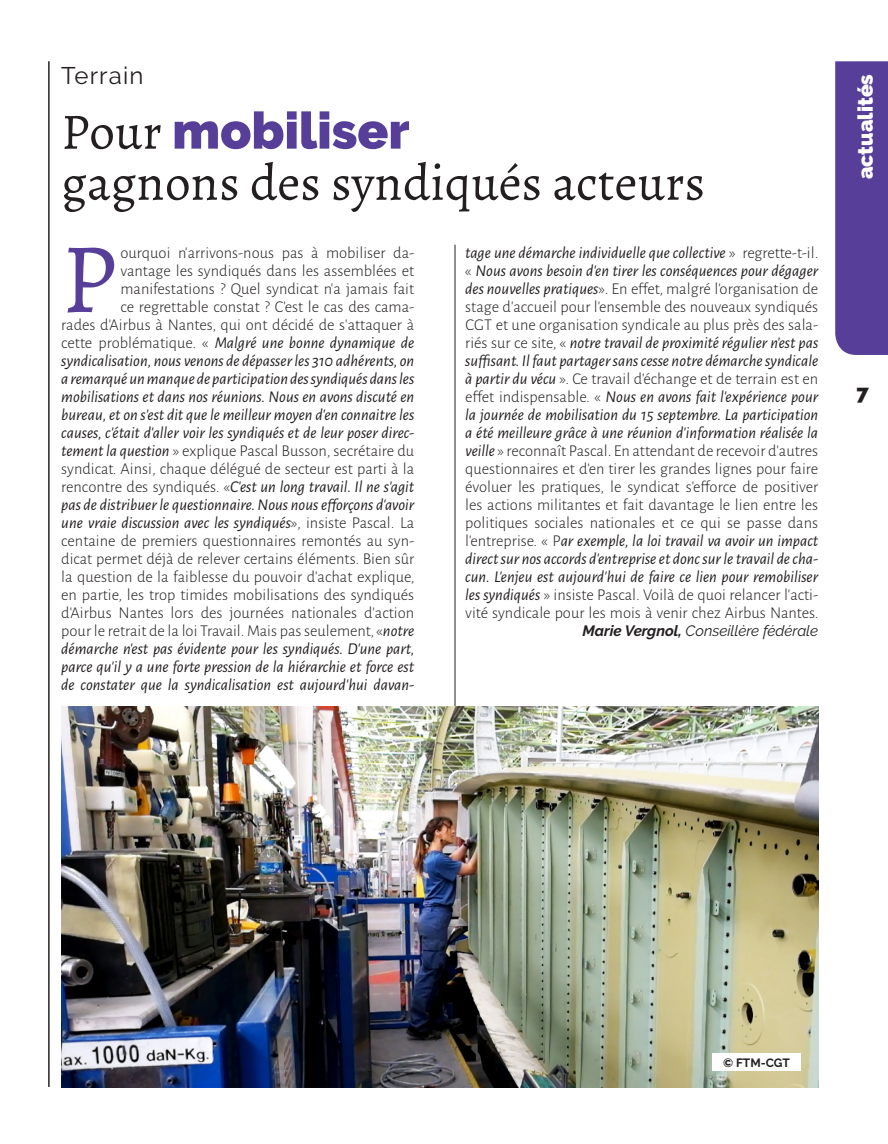
<style>
.page{position:relative;width:888px;height:1144px;background:#fff}
.page>*{position:absolute;margin:0;border:0;box-sizing:border-box;transform-origin:0 0}
.Lettrine_Texte{font:100.2px "Alegreya";color:#573e99}
.Titre_C34{font:51px "Alegreya";color:#231f20}
.Titre_C34-2{font:900 51px "Raleway";color:#573e99}
.Surtitre{font:24px "Raleway";letter-spacing:.05em;color:#231f20}
.t1{font:900 21px "Raleway";color:#fff}
.t2{font:900 21px "Raleway";color:#231f20}
.Lettrine_Texte-2{font:300 16.5px/18px "Alegreya Sans";color:#231f20;text-align:right}
.Signatutre{font:italic 15px "Raleway";color:#231f20}
.t3{font:700 12px "Raleway";letter-spacing:-.005em;color:#231f20}
.s1{font-family:"Alegreya";font-weight:400;color:#231f20}
.s2{font-weight:400;font-style:italic}
.s3{font-weight:700}
</style>
<div class="page">
<div style="left:835px;top:61px;width:53px;height:294px;background:#573e99"></div>
<hr style="left:49px;top:61px;width:1px;height:1025px;background:#231f20">
<hr style="left:455px;top:244px;width:1px;height:842px;background:#231f20">
<img style="left:61px;top:705px;width:757px;height:381px">
<div style="left:712px;top:1052px;width:89px;height:17px;background:#fff"></div>
<p class="Surtitre" style="left:61px;top:62px;width:84px">Terrain</p>
<p class="Titre_C34-2" style="left:61px;top:101px;width:350px"><span class="s1">Pour</span> mobiliser</p>
<p class="Titre_C34" style="left:61px;top:151px;width:645px">gagnons des syndiqués acteurs</p>
<p class="Lettrine_Texte-2" style="left:61px;top:243px;width:355px">ourquoi n’arrivons-nous pas à mobiliser da-<br>vantage les syndiqués dans les assemblées et manifestations ? Quel syndicat n’a jamais fait<br>ce regrettable constat ? C’est le cas des cama-<br>rades d’Airbus à Nantes, qui ont décidé de s’attaquer à cette problématique. « <span class="s2">Malgré une bonne dynamique de syndicalisation, nous venons de dépasser les 310 adhérents, on a remarqué un manque de participation des syndiqués dans les mobilisations et dans nos réunions. Nous en avons discuté en bureau, et on s’est dit que le meilleur moyen d’en connaitre les causes, c’était d’aller voir les syndiqués et de leur poser direc&shy;tement la question</span> » explique Pascal Busson, secrétaire du syndicat. Ainsi, chaque délégué de secteur est parti à la rencontre des syndiqués. «<span class="s2">C’est un long travail. Il ne s’agit pas de distribuer le questionnaire. Nous nous efforçons d’avoir une vraie discussion avec les syndiqués</span>», insiste Pascal. La centaine de premiers questionnaires remontés au syn&shy;dicat permet déjà de relever certains éléments. Bien sûr la question de la faiblesse du pouvoir d’achat explique, en partie, les trop timides mobilisations des syndiqués d’Airbus Nantes lors des journées nationales d’action pour le retrait de la loi Travail. Mais pas seulement, «<span class="s2">notre démarche n’est pas évidente pour les syndiqués. D’une part, parce qu’il y a une forte pression de la hiérarchie et force est de constater que la syndicalisation est aujourd’hui davan-</span></p>
<p class="Lettrine_Texte" style="left:61px;top:217px;width:57px">P</p>
<p class="Lettrine_Texte-2" style="left:465px;top:243px;width:355px;text-align:justify"><span class="s2">tage une démarche individuelle que collective</span> » regrette-t-il. « <span class="s2">Nous avons besoin d’en tirer les conséquences pour dégager des nouvelles pratiques</span>». En effet, malgré l’organisation de stage d’accueil pour l’ensemble des nouveaux syndiqués CGT et une organisation syndicale au plus près des sala&shy;riés sur ce site, « <span class="s2">notre travail de proximité régulier n’est pas suffisant. Il faut partager sans cesse notre démarche syndicale à partir du vécu</span> ». Ce travail d’échange et de terrain est en effet indispensable. « <span class="s2">Nous en avons fait l’expérience pour la journée de mobilisation du 15 septembre. La participation a été meilleure grâce à une réunion d’information réalisée la veille</span> » reconnaît Pascal. En attendant de recevoir d’autres questionnaires et d’en tirer les grandes lignes pour faire évoluer les pratiques, le syndicat s’efforce de positiver les actions militantes et fait davantage le lien entre les politiques sociales nationales et ce qui se passe dans l’entreprise. « P<span class="s2">ar exemple, la loi travail va avoir un impact direct sur nos accords d’entreprise et donc sur le travail de cha&shy;cun. L’enjeu est aujourd’hui de faire ce lien pour remobiliser les syndiqués</span> » insiste Pascal. Voilà de quoi relancer l’acti&shy;vité syndicale pour les mois à venir chez Airbus Nantes.</p>
<p class="Signatutre" style="left:582px;top:622px;width:237px"><span class="s3">Marie Vergnol,</span> Conseillère fédérale</p>
<p class="t1" style="left:853px;top:179px;width:107px;rotate:-90deg">actualités</p>
<p class="t2" style="left:857px;top:380px;width:14px">7</p>
<p class="t3" style="left:723px;top:1055px;width:68px">© FTM-CGT</p>
</div>
